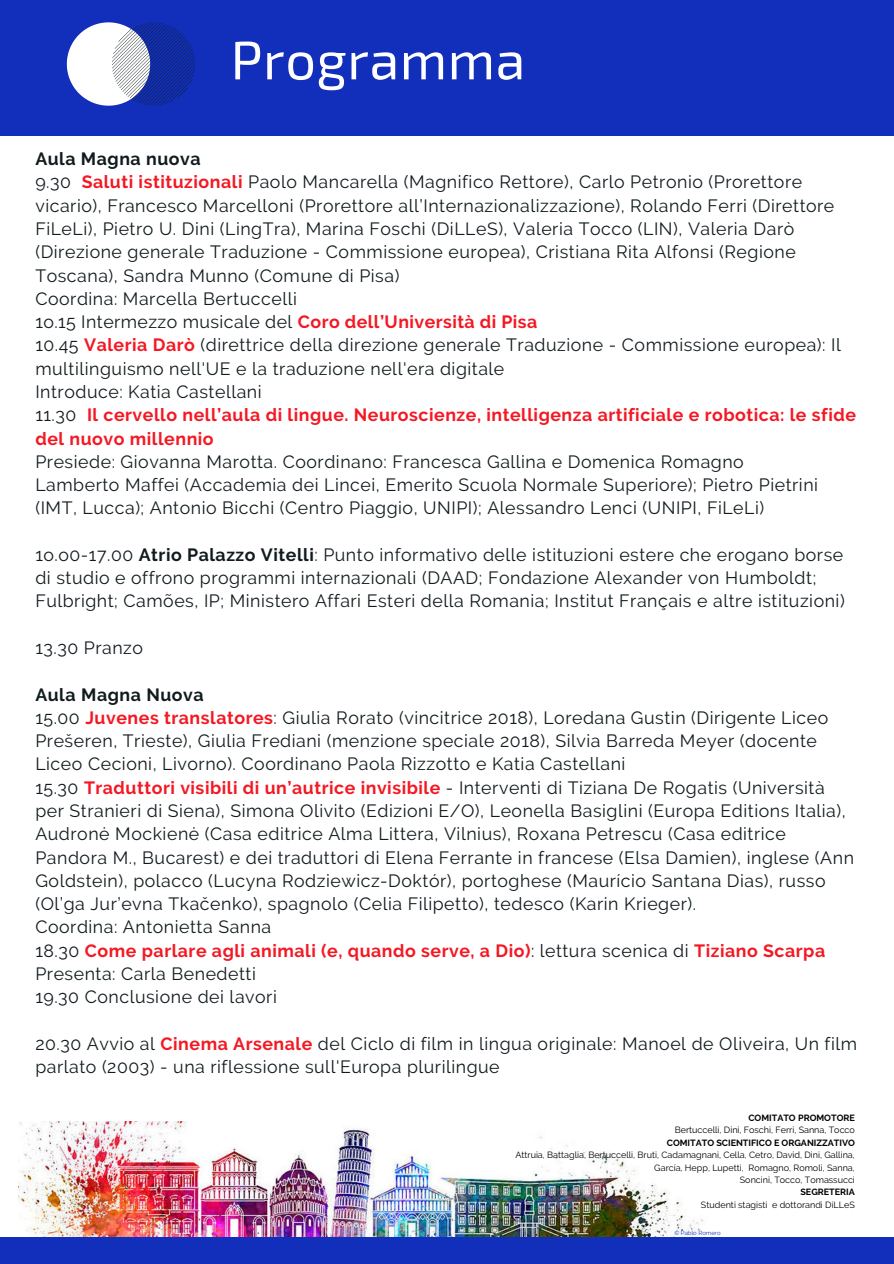
<style>
.page{position:relative;width:894px;height:1264px;background:#fff}
.page>*{position:absolute;margin:0;border:0;box-sizing:border-box;transform-origin:0 0}
.t1{font:54px "Exo 2";letter-spacing:.01em;color:#fff}
.t2{font:17.7px/23.2px "Raleway";letter-spacing:.03em;color:#111b1e}
.t3{font:9px/12.5px "Raleway";color:#000;text-align:right}
.t4{font:700 9px "Raleway";color:#000}
.t5{font:6px "Raleway";color:#112fba}
.s1{font-weight:700}
.s2{font-weight:700;color:#f41823}
.s3{color:#000}
</style>
<div class="page">
<div style="left:0;top:0;width:893px;height:135px;background:#112fba"></div>
<svg style="left:67px;top:22px;width:128px;height:84px"></svg>
<img style="left:19px;top:1121px;width:684px;height:115px">
<div style="left:0;top:1236px;width:893px;height:27px;background:#112fba"></div>
<h1 class="t1" style="left:230px;top:25px;width:296px">Programma</h1>
<p class="t2" style="left:35px;top:147px;width:821px"><span class="s1">Aula Magna nuova<br></span>9.30 <span class="s2">Saluti istituzionali</span> Paolo Mancarella (Magnifico Rettore), Carlo Petronio (Prorettore vicario), Francesco Marcelloni (Prorettore all’Internazionalizzazione), Rolando Ferri (Direttore FiLeLi), Pietro U. Dini (LingTra), Marina Foschi (DiLLeS), Valeria Tocco (LIN), Valeria Darò (Direzione generale Traduzione - Commissione europea), Cristiana Rita Alfonsi (Regione Toscana), Sandra Munno (Comune di Pisa)<br>Coordina: Marcella Bertuccelli<br>1o.15 Intermezzo musicale del <span class="s2">Coro dell’Università di Pisa<br></span>10.45 <span class="s2">Valeria Darò</span> (direttrice della direzione generale Traduzione - Commissione europea): Il multilinguismo nell'UE e la traduzione nell'era digitale<br>Introduce: Katia Castellani<br>11.30 <span class="s2">Il cervello nell’aula di lingue. Neuroscienze, intelligenza artificiale e robotica: le sfide del nuovo millennio</span></p>
<p class="t2" style="left:35px;top:450px;width:784px">Presiede: Giovanna Marotta. Coordinano: Francesca Gallina e Domenica Romagno<br>Lamberto Maffei (Accademia dei Lincei, Emerito Scuola Normale Superiore); Pietro Pietrini (IMT, Lucca); Antonio Bicchi (Centro Piaggio, UNIPI); Alessandro Lenci (UNIPI, FiLeLi)</p>
<p class="t2" style="left:35px;top:543px;width:810px">1o.o0-17.00 <span class="s1">Atrio Palazzo Vitelli</span>: Punto informativo delle istituzioni estere che erogano borse di studio e offrono programmi internazionali (DAAD; Fondazione Alexander von Humboldt;<br>Fulbright; Camões, IP; Ministero Affari Esteri della Romania; Institut Français e altre istituzioni)</p>
<p class="t2" style="left:35px;top:636px;width:109px">13.30 Pranzo</p>
<p class="t2" style="left:35px;top:682px;width:819px"><span class="s1">Aula Magna Nuova<br></span>15.00 <span class="s2">Juvenes translatores</span>: Giulia Rorato (vincitrice 2018), Loredana Gustin (Dirigente Liceo Prešeren, Trieste), Giulia Frediani (menzione speciale 2018), Silvia Barreda Meyer (docente Liceo Cecioni, Livorno). Coordinano Paola Rizzotto e Katia Castellani<br>15.30 <span class="s2">Traduttori visibili di un’autrice invisibile</span> - Interventi di Tiziana De Rogatis (Università per Stranieri di Siena), Simona Olivito (Edizioni E/O), Leonella Basiglini (Europa Editions Italia), Audronė Mockienė (Casa editrice Alma Littera, Vilnius), Roxana Petrescu (Casa editrice Pandora M., Bucarest) e dei traduttori di Elena Ferrante in francese (Elsa Damien), inglese (Ann Goldstein), polacco (Lucyna Rodziewicz-Doktór), portoghese (Maurício Santana Dias), russo (Ol’ga Jur’evna Tkačenko), spagnolo (Celia Filipetto), tedesco (Karin Krieger).<br>Coordina: Antonietta Sanna<br>18.30 <span class="s2">Come parlare agli animali (e, quando serve, a Dio)</span><span class="s3">:</span> lettura scenica di <span class="s2">Tiziano Scarpa </span>Presenta: Carla Benedetti<br>19.30 Conclusione dei lavori</p>
<p class="t2" style="left:35px;top:1031px;width:823px">20.30 Avvio al <span class="s2">Cinema Arsenale</span> del Ciclo di film in lingua originale: Manoel de Oliveira, Un film parlato (2003) - una riflessione sull'Europa plurilingue</p>
<p class="t4" style="left:748px;top:1112px;width:108px">COMITATO PROMOTORE</p>
<p class="t3" style="left:674px;top:1123px;width:182px">Bertuccelli, Dini, Foschi, Ferri, Sanna, Tocco</p>
<p class="t4" style="left:666px;top:1137px;width:189px">COMITATO SCIENTIFICO E ORGANIZZATIVO</p>
<p class="t3" style="left:515px;top:1148px;width:341px">Attruia, Battaglia, Bertuccelli, Bruti, Cadamagnani, Cella, Cetro, David, Dini, Gallina,<br>García, Hepp, Lupetti, Romagno, Romoli, Sanna,<br>Soncini, Tocco, Tomassucci</p>
<p class="t4" style="left:800px;top:1186px;width:56px">SEGRETERIA</p>
<p class="t3" style="left:700px;top:1198px;width:155px">Studenti stagisti e dottorandi DiLLeS</p>
<p class="t5" style="left:674px;top:1229px;width:48px">© Pablo Romero</p>
</div>
